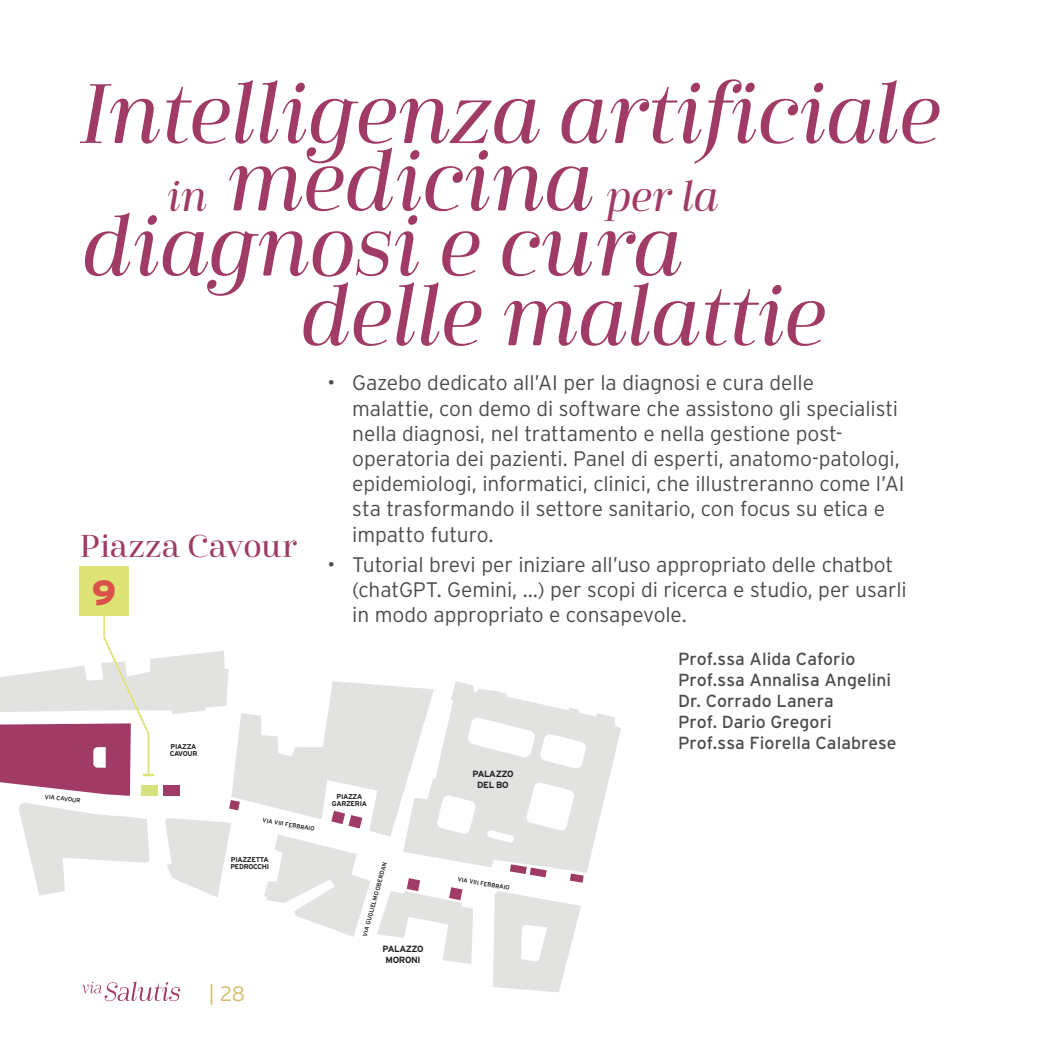
<style>
.page{position:relative;width:1042px;height:1042px;background:#fff}
.page>*{position:absolute;margin:0;border:0;box-sizing:border-box;transform-origin:0 0}
.t1{font:84px "Cabrito Didone Nor Med It";letter-spacing:-.01em;color:#9f3b65}
.t2{font:42px "Cabrito Didone Nor Med It";letter-spacing:-.015em;color:#9f3b65}
.t3{font:900 35px "Interstate";color:#db504a}
.t4{font:31.5px "Cabrito Didone Nor Med";color:#9f3b65}
.t5{font:300 21px/25.2px "Interstate";letter-spacing:-.005em;color:#4b4c4d}
.t6{font:300 21px "Interstate";color:#d7ba6d}
.t7{font:17.5px "Interstate";letter-spacing:.005em;color:#4b4c4d}
.t8{font:700 9.1px/10.7px "Interstate";letter-spacing:-.04em;color:#231f20;text-align:center}
.t9{font:700 7px/7.7px "Interstate";letter-spacing:-.04em;color:#231f20}
.t10{font:5.95px "Interstate";color:#000001}
</style>
<div class="page">
<hr style="left:1041px;top:0;width:1px;height:1042px;background:#9f3b65">
<div style="left:80px;top:566px;width:49px;height:49px;background:#dee375"></div>
<svg style="left:0;top:589px;width:621px;height:412px"></svg>
<p class="t1" style="left:79px;top:65px;width:863px">Intelligenza artificiale</p>
<p class="t1" style="left:226px;top:132px;width:368px">medicina</p>
<p class="t1" style="left:81px;top:198px;width:602px">diagnosi e cura</p>
<p class="t2" style="left:166px;top:172px;width:42px">in</p>
<p class="t2" style="left:605px;top:172px;width:114px">per la</p>
<p class="t1" style="left:300px;top:267px;width:527px">delle malattie</p>
<p class="t4" style="left:80px;top:527px;width:219px">Piazza Cavour</p>
<p class="t3" style="left:92px;top:572px;width:26px">9</p>
<p class="t10" style="left:45px;top:793px;width:37px;rotate:6deg">VIA CAVOUR</p>
<p class="t9" style="left:170px;top:742px;width:29px">PIAZZA<br>CAVOUR</p>
<p class="t10" style="left:263px;top:817px;width:54px;rotate:9deg">VIA VIII FEBBRAIO</p>
<p class="t9" style="left:230px;top:855px;width:40px">PIAZZETTA<br>PEDROCCHI</p>
<p class="t6" style="left:208px;top:981px;width:38px">| 28</p>
<p class="t5" style="left:352px;top:370px;width:554px;text-indent:-25px">• Gazebo dedicato all’AI per la diagnosi e cura delle<br>malattie, con demo di software che assistono gli specialisti nella diagnosi, nel trattamento e nella gestione post&shy;operatoria dei pazienti. Panel di esperti, anatomo-patologi, epidemiologi, informatici, clinici, che illustreranno come l’AI sta trasformando il settore sanitario, con focus su etica e impatto futuro.</p>
<p class="t5" style="left:352px;top:552px;width:556px;text-indent:-25px">• Tutorial brevi per iniziare all’uso appropriato delle chatbot (chatGPT. Gemini, …) per scopi di ricerca e studio, per usarli in modo appropriato e consapevole.</p>
<p class="t9" style="left:332px;top:792px;width:37px;text-align:center">PIAZZA<br>GARZERIA</p>
<p class="t10" style="left:362px;top:935px;width:78px;rotate:-75deg">VIA GUGLIELMO OBERDAN</p>
<p class="t8" style="left:383px;top:943px;width:42px">PALAZZO<br>MORONI</p>
<p class="t8" style="left:472px;top:768px;width:42px">PALAZZO<br>DEL BO</p>
<p class="t10" style="left:458px;top:876px;width:54px;rotate:9deg">VIA VIII FEBBRAIO</p>
<p class="t7" style="left:678px;top:648px;width:179px">Prof.ssa Alida Caforio</p>
<p class="t7" style="left:678px;top:669px;width:214px">Prof.ssa Annalisa Angelini</p>
<p class="t7" style="left:678px;top:690px;width:157px">Dr. Corrado Lanera</p>
<p class="t7" style="left:678px;top:711px;width:155px">Prof. Dario Gregori</p>
<p class="t7" style="left:678px;top:732px;width:220px">Prof.ssa Fiorella Calabrese</p>
</div>
